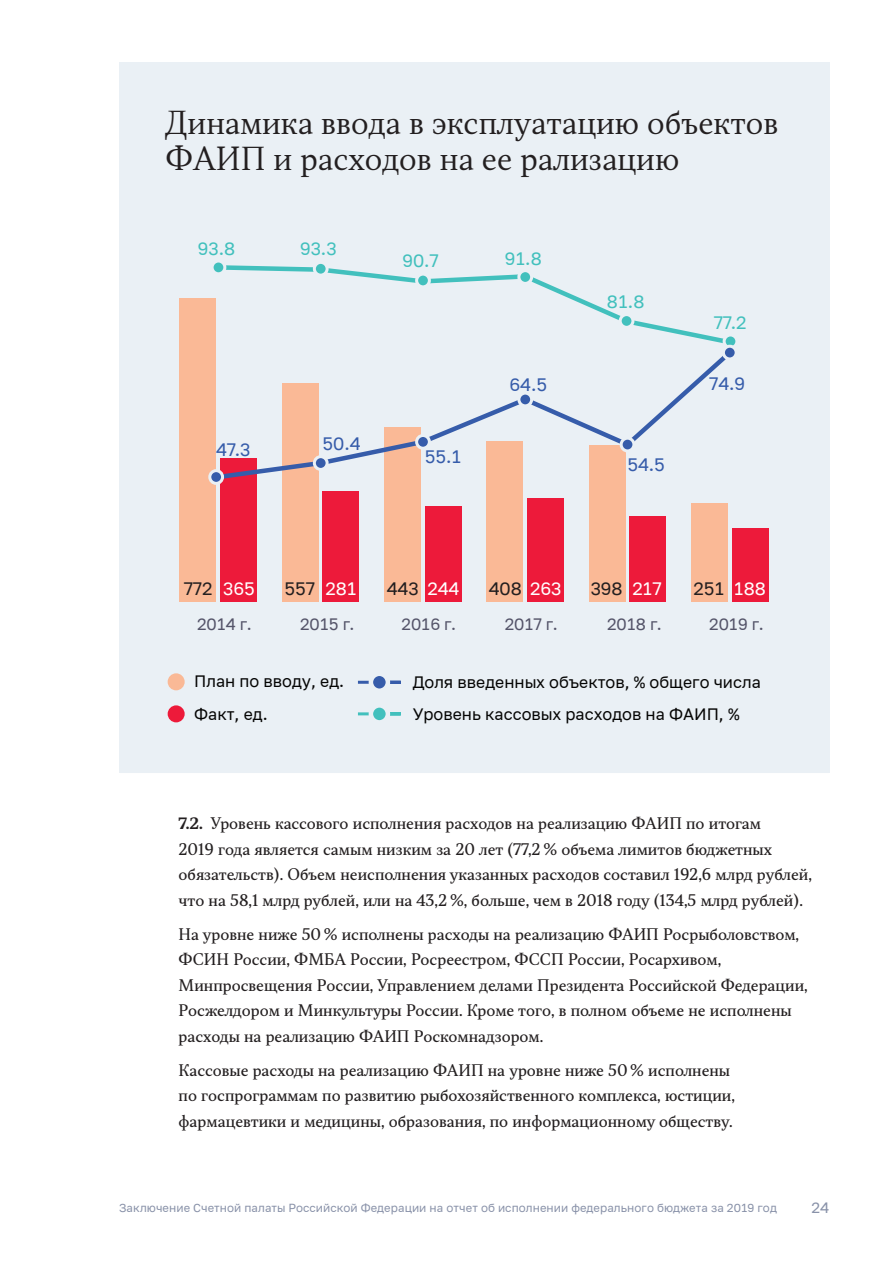
<style>
.page{position:relative;width:893px;height:1263px;background:#fff}
.page>*{position:absolute;margin:0;border:0;box-sizing:border-box;transform-origin:0 0}
.t1{font:300 30px/36px "TT Jenevers";color:#231f20}
.t2{font:18px "PT Russia Text";color:#231f20}
.t3{font:18px "PT Russia Text";color:#42c0bd}
.t4{font:18px "PT Russia Text";color:#365caa}
.t5{font:16.5px "PT Russia Text";color:#050504}
.t6{font:16.5px "PT Russia Text";color:#545469}
.Текст___Абзац{font:15px/25.5px "TT Jenevers";color:#231f20}
.Текст___Абзац_с_отст{font:15px/25.5px "TT Jenevers";color:#231f20}
.t7{font:15px "PT Russia Text";color:#8992a9}
.t8{font:11.7px "PT Russia Text";letter-spacing:.005em;color:#8992a9}
.s1{color:#fff}
.s2{font-weight:700}
</style>
<div class="page">
<div style="left:119px;top:63px;width:710px;height:710px;background:#eaf0f5"></div>
<div style="left:220px;top:458px;width:37px;height:144px;background:#ed1a3a"></div>
<div style="left:323px;top:491px;width:36px;height:111px;background:#ed1a3a"></div>
<div style="left:425px;top:506px;width:37px;height:96px;background:#ed1a3a"></div>
<div style="left:527px;top:499px;width:37px;height:103px;background:#ed1a3a"></div>
<div style="left:629px;top:517px;width:37px;height:85px;background:#ed1a3a"></div>
<div style="left:732px;top:528px;width:37px;height:74px;background:#ed1a3a"></div>
<div style="left:179px;top:299px;width:37px;height:303px;background:#fab996"></div>
<div style="left:282px;top:383px;width:36px;height:219px;background:#fab996"></div>
<div style="left:384px;top:428px;width:37px;height:174px;background:#fab996"></div>
<div style="left:486px;top:442px;width:37px;height:160px;background:#fab996"></div>
<div style="left:589px;top:445px;width:36px;height:157px;background:#fab996"></div>
<div style="left:691px;top:503px;width:37px;height:99px;background:#fab996"></div>
<div style="left:168px;top:705px;width:17px;height:17px;background:#ed1a3a;border-radius:50%"></div>
<div style="left:168px;top:673px;width:17px;height:17px;background:#fab996;border-radius:50%"></div>
<hr style="left:358px;top:712px;width:43px;height:3px;background:#42c0bd">
<svg style="left:371px;top:705px;width:17px;height:17px"></svg>
<div style="left:369px;top:703px;width:21px;height:22px;border:4px solid #eaf0f5;border-radius:50%"></div>
<hr style="left:358px;top:681px;width:43px;height:3px;background:#365caa">
<svg style="left:371px;top:674px;width:17px;height:17px"></svg>
<div style="left:369px;top:671px;width:21px;height:22px;border:4px solid #eaf0f5;border-radius:50%"></div>
<svg style="left:213px;top:265px;width:513px;height:217px"></svg>
<div style="left:724px;top:335px;width:13px;height:13px;background:#42c0bd;border-radius:50%"></div>
<div style="left:723px;top:333px;width:15px;height:16px;border:3px solid #eaf0f5;border-radius:50%"></div>
<div style="left:620px;top:315px;width:13px;height:12px;background:#42c0bd;border-radius:50%"></div>
<div style="left:619px;top:313px;width:15px;height:16px;border:3px solid #eaf0f5;border-radius:50%"></div>
<div style="left:519px;top:271px;width:13px;height:12px;background:#42c0bd;border-radius:50%"></div>
<div style="left:517px;top:269px;width:16px;height:16px;border:3px solid #eaf0f5;border-radius:50%"></div>
<div style="left:417px;top:274px;width:12px;height:13px;background:#42c0bd;border-radius:50%"></div>
<div style="left:415px;top:273px;width:16px;height:15px;border:3px solid #eaf0f5;border-radius:50%"></div>
<div style="left:314px;top:262px;width:13px;height:13px;background:#42c0bd;border-radius:50%"></div>
<div style="left:313px;top:261px;width:16px;height:16px;border:3px solid #eaf0f5;border-radius:50%"></div>
<div style="left:212px;top:261px;width:13px;height:13px;background:#42c0bd;border-radius:50%"></div>
<div style="left:211px;top:259px;width:15px;height:16px;border:3px solid #eaf0f5;border-radius:50%"></div>
<div style="left:210px;top:471px;width:13px;height:12px;background:#365caa;border-radius:50%"></div>
<div style="left:208px;top:469px;width:16px;height:16px;border:3px solid #eaf0f5;border-radius:50%"></div>
<div style="left:314px;top:457px;width:13px;height:12px;background:#365caa;border-radius:50%"></div>
<div style="left:313px;top:455px;width:16px;height:16px;border:3px solid #eaf0f5;border-radius:50%"></div>
<div style="left:417px;top:435px;width:12px;height:13px;background:#365caa;border-radius:50%"></div>
<div style="left:415px;top:434px;width:16px;height:16px;border:3px solid #eaf0f5;border-radius:50%"></div>
<div style="left:519px;top:393px;width:13px;height:13px;background:#365caa;border-radius:50%"></div>
<div style="left:517px;top:392px;width:16px;height:15px;border:3px solid #eaf0f5;border-radius:50%"></div>
<div style="left:621px;top:438px;width:13px;height:13px;background:#365caa;border-radius:50%"></div>
<div style="left:620px;top:437px;width:15px;height:15px;border:3px solid #eaf0f5;border-radius:50%"></div>
<div style="left:723px;top:346px;width:13px;height:13px;background:#365caa;border-radius:50%"></div>
<div style="left:722px;top:345px;width:16px;height:15px;border:3px solid #eaf0f5;border-radius:50%"></div>
<p class="t1" style="left:166px;top:105px;width:614px">Динамика ввода в эксплуатацию объектов<br>ФАИП и расходов на ее рализацию</p>
<p class="t3" style="left:198px;top:239px;width:39px">93.8</p>
<p class="t3" style="left:300px;top:239px;width:38px">93.3</p>
<p class="t3" style="left:402px;top:251px;width:38px">90.7</p>
<p class="t3" style="left:505px;top:248px;width:39px">91.8</p>
<p class="t4" style="left:216px;top:439px;width:36px">47.3</p>
<p class="t4" style="left:323px;top:434px;width:39px">50.4</p>
<p class="t4" style="left:425px;top:446px;width:38px">55.1</p>
<p class="t4" style="left:509px;top:374px;width:39px">64.5</p>
<p class="t3" style="left:607px;top:292px;width:39px">81.8</p>
<p class="t4" style="left:627px;top:454px;width:39px">54.5</p>
<p class="t3" style="left:714px;top:313px;width:34px">77.2</p>
<p class="t4" style="left:709px;top:373px;width:38px">74.9</p>
<p class="t2" style="left:184px;top:579px;width:73px">772 <span class="s1">365</span></p>
<p class="t2" style="left:285px;top:579px;width:74px">557 <span class="s1">281</span></p>
<p class="t2" style="left:387px;top:579px;width:74px">443 <span class="s1">244</span></p>
<p class="t2" style="left:489px;top:579px;width:74px">408 <span class="s1">263</span></p>
<p class="t2" style="left:591px;top:579px;width:72px">398 <span class="s1">217</span></p>
<p class="t2" style="left:694px;top:579px;width:74px">251 <span class="s1">188</span></p>
<p class="t6" style="left:197px;top:615px;width:56px">2014 г.</p>
<p class="t6" style="left:300px;top:615px;width:56px">2015 г.</p>
<p class="t6" style="left:402px;top:615px;width:56px">2016 г.</p>
<p class="t6" style="left:505px;top:615px;width:55px">2017 г.</p>
<p class="t6" style="left:607px;top:615px;width:56px">2018 г.</p>
<p class="t6" style="left:709px;top:615px;width:56px">2019 г.</p>
<p class="t5" style="left:194px;top:672px;width:151px">План по вводу, ед.</p>
<p class="t5" style="left:194px;top:704px;width:75px">Факт, ед.</p>
<p class="t5" style="left:413px;top:673px;width:350px">Доля введенных объектов, % общего числа</p>
<p class="t5" style="left:413px;top:704px;width:328px">Уровень кассовых расходов на ФАИП, %</p>
<p class="Текст___Абзац_с_отст" style="left:179px;top:811px;width:635px"><span class="s2">7.2.</span> Уровень кассового исполнения расходов на реализацию ФАИП по итогам<br>2019 года является самым низким за 20 лет (77,2 % объема лимитов бюджетных обязательств). Объем неисполнения указанных расходов составил 192,6 млрд рублей, что на 58,1 млрд рублей, или на 43,2 %, больше, чем в 2018 году (134,5 млрд рублей).</p>
<p class="Текст___Абзац" style="left:179px;top:921px;width:631px">На уровне ниже 50 % исполнены расходы на реализацию ФАИП Росрыболовством, ФСИН России, ФМБА России, Росреестром, ФССП России, Росархивом, Минпросвещения России, Управлением делами Президента Российской Федерации, Росжелдором и Минкультуры России. Кроме того, в полном объеме не исполнены расходы на реализацию ФАИП Роскомнадзором.</p>
<p class="Текст___Абзац" style="left:179px;top:1057px;width:558px">Кассовые расходы на реализацию ФАИП на уровне ниже 50 % исполнены по госпрограммам по развитию рыбохозяйственного комплекса, юстиции, фармацевтики и медицины, образования, по информационному обществу.</p>
<p class="t8" style="left:119px;top:1201px;width:659px">Заключение Счетной палаты Российской Федерации на отчет об исполнении федерального бюджета за 2019 год</p>
<p class="t7" style="left:811px;top:1199px;width:19px">24</p>
</div>
